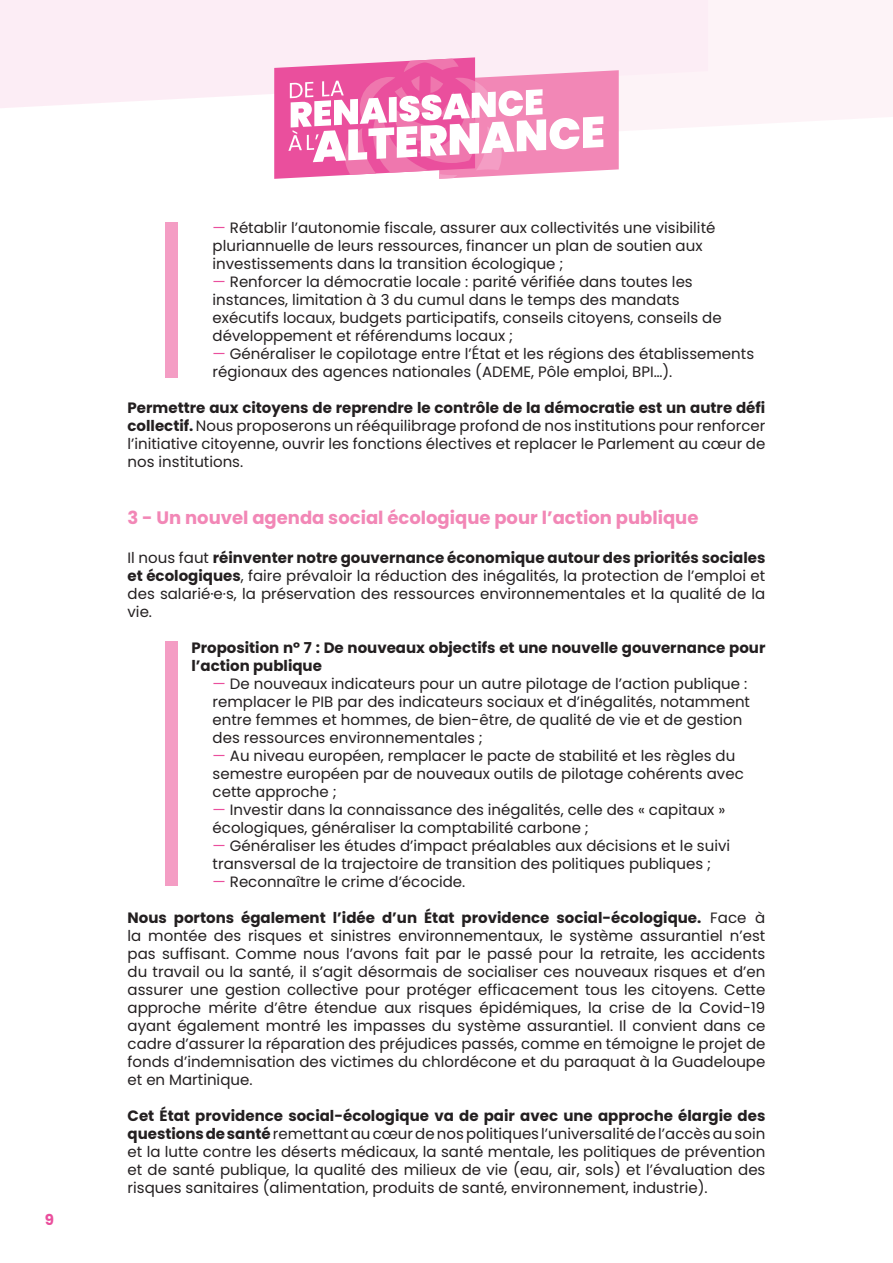
<style>
.page{position:relative;width:893px;height:1263px;background:#fff}
.page>*{position:absolute;margin:0;border:0;box-sizing:border-box;transform-origin:0 0}
.t1{font:700 18px "Poppins";color:#f287b6}
.t2{font:15px/18px "Poppins";color:#231f20}
.t3{font:700 15px/18px "Poppins";color:#231f20}
.t4{font:700 15px "Poppins";color:#ea4f9d}
.s1{color:#ea4f9d}
.s2{font-weight:700}
</style>
<div class="page">
<svg style="left:619px;top:0;width:274px;height:131px;fill:#fdf3f7"></svg>
<svg style="left:0;top:0;width:708px;height:117px;background:#fceef5"></svg>
<svg style="left:274px;top:57px;width:345px;height:122px"></svg>
<div style="left:165px;top:641px;width:13px;height:245px;background:#f49dc4"></div>
<div style="left:165px;top:222px;width:13px;height:156px;background:#f49dc4"></div>
<p class="t4" style="left:45px;top:1211px;width:11px">9</p>
<p class="t2" style="left:213px;top:218px;width:504px"><span class="s1">—</span> Rétablir l’autonomie fiscale, assurer aux collectivités une visibilité pluriannuelle de leurs ressources, financer un plan de soutien aux investissements dans la transition écologique ;</p>
<p class="t2" style="left:213px;top:272px;width:511px"><span class="s1">—</span> Renforcer la démocratie locale : parité vérifiée dans toutes les instances, limitation à 3 du cumul dans le temps des mandats exécutifs locaux, budgets participatifs, conseils citoyens, conseils de développement et référendums locaux ;</p>
<p class="t2" style="left:213px;top:344px;width:543px"><span class="s1">—</span> Généraliser le copilotage entre l’État et les régions des établissements régionaux des agences nationales (ADEME, Pôle emploi, BPI…).</p>
<p class="t2" style="left:128px;top:398px;width:639px;text-align:justify"><span class="s2">Permettre aux citoyens de reprendre le contrôle de la démocratie est un autre défi collectif.</span> Nous proposerons un rééquilibrage profond de nos institutions pour renforcer l’initiative citoyenne, ouvrir les fonctions électives et replacer le Parlement au cœur de nos institutions.</p>
<p class="t1" style="left:128px;top:507px;width:572px">3 - Un nouvel agenda social écologique pour l’action publique</p>
<p class="t2" style="left:128px;top:548px;width:639px;text-align:justify">Il nous faut <span class="s2">réinventer notre gouvernance économique autour des priorités sociales et écologiques</span>, faire prévaloir la réduction des inégalités, la protection de l’emploi et des salarié·e·s, la préservation des ressources environnementales et la qualité de la vie.</p>
<p class="t3" style="left:191px;top:638px;width:576px">Proposition n° 7 : De nouveaux objectifs et une nouvelle gouvernance pour l’action publique</p>
<p class="t2" style="left:213px;top:674px;width:539px"><span class="s1">—</span> De nouveaux indicateurs pour un autre pilotage de l’action publique : remplacer le PIB par des indicateurs sociaux et d’inégalités, notamment entre femmes et hommes, de bien-être, de qualité de vie et de gestion des ressources environnementales ;</p>
<p class="t2" style="left:213px;top:746px;width:533px"><span class="s1">—</span> Au niveau européen, remplacer le pacte de stabilité et les règles du semestre européen par de nouveaux outils de pilotage cohérents avec cette approche ;</p>
<p class="t2" style="left:213px;top:800px;width:514px"><span class="s1">—</span> Investir dans la connaissance des inégalités, celle des « capitaux » écologiques, généraliser la comptabilité carbone ;</p>
<p class="t2" style="left:213px;top:836px;width:519px"><span class="s1">—</span> Généraliser les études d’impact préalables aux décisions et le suivi transversal de la trajectoire de transition des politiques publiques ;</p>
<p class="t2" style="left:213px;top:872px;width:254px"><span class="s1">—</span> Reconnaître le crime d’écocide.</p>
<p class="t2" style="left:128px;top:908px;width:639px;text-align:justify"><span class="s2">Nous portons également l’idée d’un État providence social-écologique.</span> Face à la montée des risques et sinistres environnementaux, le système assurantiel n’est pas suffisant. Comme nous l’avons fait par le passé pour la retraite, les accidents du travail ou la santé, il s’agit désormais de socialiser ces nouveaux risques et d’en assurer une gestion collective pour protéger efficacement tous les citoyens. Cette approche mérite d’être étendue aux risques épidémiques, la crise de la Covid-19 ayant également montré les impasses du système assurantiel. Il convient dans ce cadre d’assurer la réparation des préjudices passés, comme en témoigne le projet de fonds d’indemnisation des victimes du chlordécone et du paraquat à la Guadeloupe et en Martinique.</p>
<p class="t2" style="left:128px;top:1106px;width:639px;text-align:justify"><span class="s2">Cet État providence social-écologique va de pair avec une approche élargie des questions de santé</span> remettant au cœur de nos politiques l’universalité de l’accès au soin et la lutte contre les déserts médicaux, la santé mentale, les politiques de prévention et de santé publique, la qualité des milieux de vie (eau, air, sols) et l’évaluation des risques sanitaires (alimentation, produits de santé, environnement, industrie).</p>
</div>
